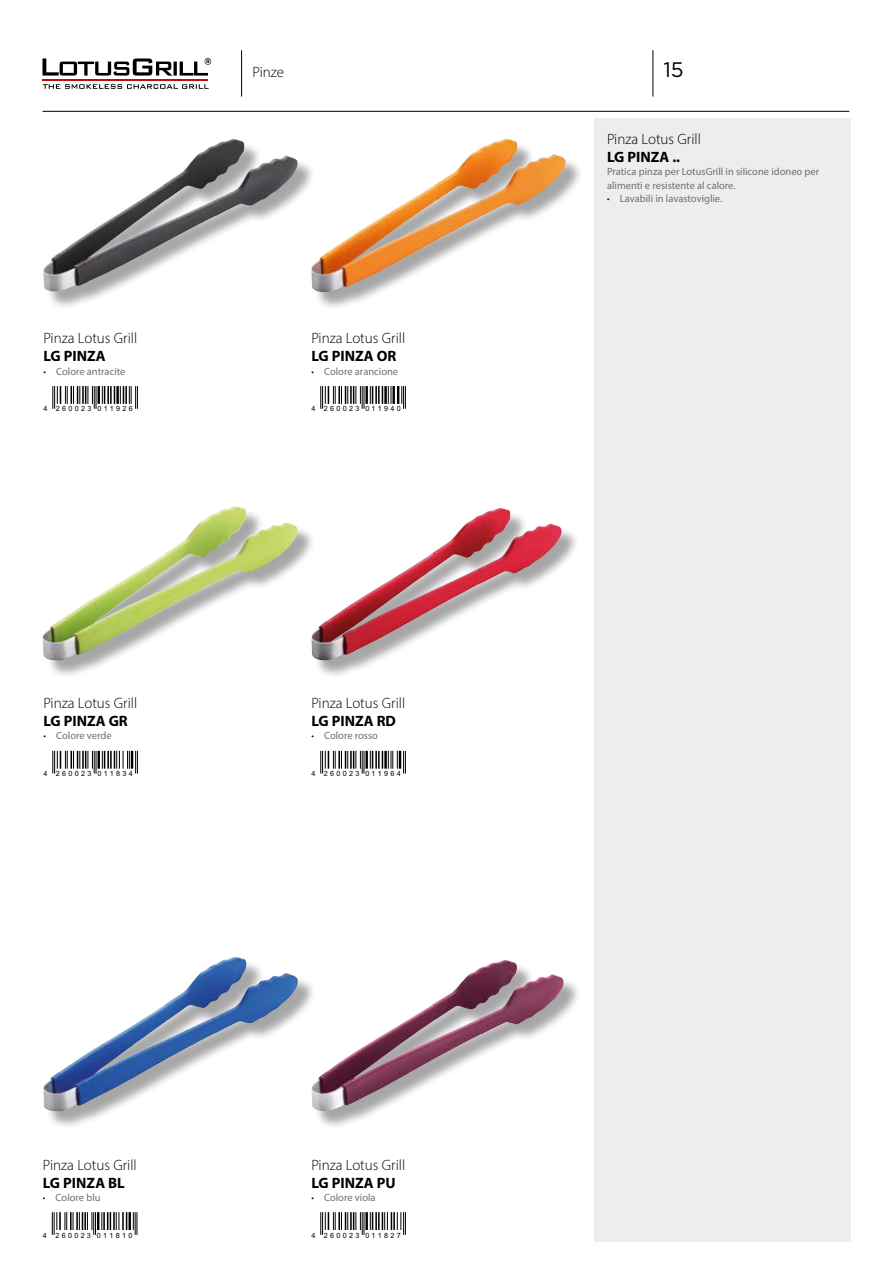
<style>
.page{position:relative;width:893px;height:1263px;background:#fff}
.page>*{position:absolute;margin:0;border:0;box-sizing:border-box;transform-origin:0 0}
.t1{font:21px "Gotham";color:#000}
.t2{font:300 15px "Myriad Pro";color:#000}
.t3{font:700 15px "Myriad Pro";color:#000}
.t4{font:10.5px/13.5px "Myriad Pro";color:#706f6f}
.t5{font:7.2px "Arial";letter-spacing:.32em;color:#000}
.s1{font-weight:300;font-stretch:condensed;color:#000}
</style>
<div class="page">
<hr style="left:43px;top:111px;width:806px;height:1px;background:#000">
<hr style="left:653px;top:50px;width:1px;height:47px;background:#000">
<hr style="left:43px;top:79px;width:165px;height:2px;background:#c00d0e">
<svg style="left:43px;top:84px;width:166px;height:5px"></svg>
<svg style="left:43px;top:58px;width:168px;height:18px"></svg>
<div style="left:594px;top:118px;width:256px;height:1124px;background:#ededed"></div>
<hr style="left:241px;top:50px;width:1px;height:47px;background:#000">
<div style="left:46px;top:142px;width:270px;height:168px;background:#000;opacity:.35"></div>
<img style="left:43px;top:140px;width:255px;height:152px">
<div style="left:45px;top:509px;width:271px;height:170px;background:#000;opacity:.35"></div>
<img style="left:42px;top:506px;width:256px;height:154px">
<div style="left:46px;top:959px;width:270px;height:171px;background:#000;opacity:.35"></div>
<img style="left:177px;top:957px;width:59px;height:39px">
<div style="left:314px;top:963px;width:268px;height:166px;background:#000;opacity:.35"></div>
<img style="left:311px;top:960px;width:253px;height:151px">
<div style="left:314px;top:142px;width:270px;height:169px;background:#000;opacity:.35"></div>
<img style="left:311px;top:139px;width:255px;height:153px">
<div style="left:314px;top:511px;width:266px;height:168px;background:#000;opacity:.35"></div>
<img style="left:311px;top:508px;width:251px;height:152px">
<svg style="left:53px;top:386px;width:85px;height:23px"></svg>
<svg style="left:53px;top:751px;width:85px;height:22px"></svg>
<svg style="left:320px;top:751px;width:86px;height:22px"></svg>
<svg style="left:320px;top:386px;width:86px;height:23px"></svg>
<svg style="left:320px;top:1212px;width:86px;height:23px"></svg>
<svg style="left:52px;top:1212px;width:86px;height:23px"></svg>
<h2 class="t2" style="left:253px;top:63px;width:33px">Pinze</h2>
<h1 class="t1" style="left:663px;top:58px;width:22px">15</h1>
<h2 class="t2" style="left:43px;top:329px;width:95px">Pinza Lotus Grill</h2>
<h2 class="t3" style="left:43px;top:347px;width:64px">LG PINZA</h2>
<p class="t4" style="left:43px;top:365px;width:84px"><span class="s1">•</span> Colore antracite</p>
<p class="t5" style="left:43px;top:404px;width:91px">4 260023 011926</p>
<h2 class="t2" style="left:43px;top:693px;width:95px">Pinza Lotus Grill</h2>
<h2 class="t3" style="left:43px;top:711px;width:86px">LG PINZA GR</h2>
<p class="t4" style="left:43px;top:729px;width:70px"><span class="s1">•</span> Colore verde</p>
<h2 class="t2" style="left:311px;top:329px;width:95px">Pinza Lotus Grill</h2>
<h2 class="t3" style="left:311px;top:347px;width:86px">LG PINZA OR</h2>
<p class="t4" style="left:311px;top:365px;width:88px"><span class="s1">•</span> Colore arancione</p>
<p class="t5" style="left:311px;top:404px;width:91px">4 260023 011940</p>
<h2 class="t2" style="left:311px;top:693px;width:95px">Pinza Lotus Grill</h2>
<h2 class="t3" style="left:311px;top:711px;width:86px">LG PINZA RD</h2>
<p class="t4" style="left:311px;top:729px;width:68px"><span class="s1">•</span> Colore rosso</p>
<p class="t5" style="left:43px;top:769px;width:91px">4 260023 011834</p>
<p class="t5" style="left:311px;top:769px;width:91px">4 260023 011964</p>
<h2 class="t2" style="left:43px;top:1155px;width:95px">Pinza Lotus Grill</h2>
<h2 class="t3" style="left:43px;top:1173px;width:84px">LG PINZA BL</h2>
<p class="t4" style="left:43px;top:1190px;width:59px"><span class="s1">•</span> Colore blu</p>
<h2 class="t2" style="left:311px;top:1155px;width:95px">Pinza Lotus Grill</h2>
<h2 class="t3" style="left:311px;top:1173px;width:86px">LG PINZA PU</h2>
<p class="t4" style="left:311px;top:1190px;width:66px"><span class="s1">•</span> Colore viola</p>
<p class="t5" style="left:43px;top:1230px;width:91px">4 260023 011810</p>
<p class="t5" style="left:311px;top:1230px;width:91px">4 260023 011827</p>
<h2 class="t2" style="left:607px;top:130px;width:95px">Pinza Lotus Grill</h2>
<h2 class="t3" style="left:607px;top:147px;width:75px">LG PINZA ..</h2>
<p class="t4" style="left:607px;top:165px;width:214px">Pratica pinza per LotusGrill in silicone idoneo per alimenti e resistente al calore.</p>
<p class="t4" style="left:607px;top:192px;width:117px"><span class="s1">•</span> Lavabili in lavastoviglie.</p>
</div>
